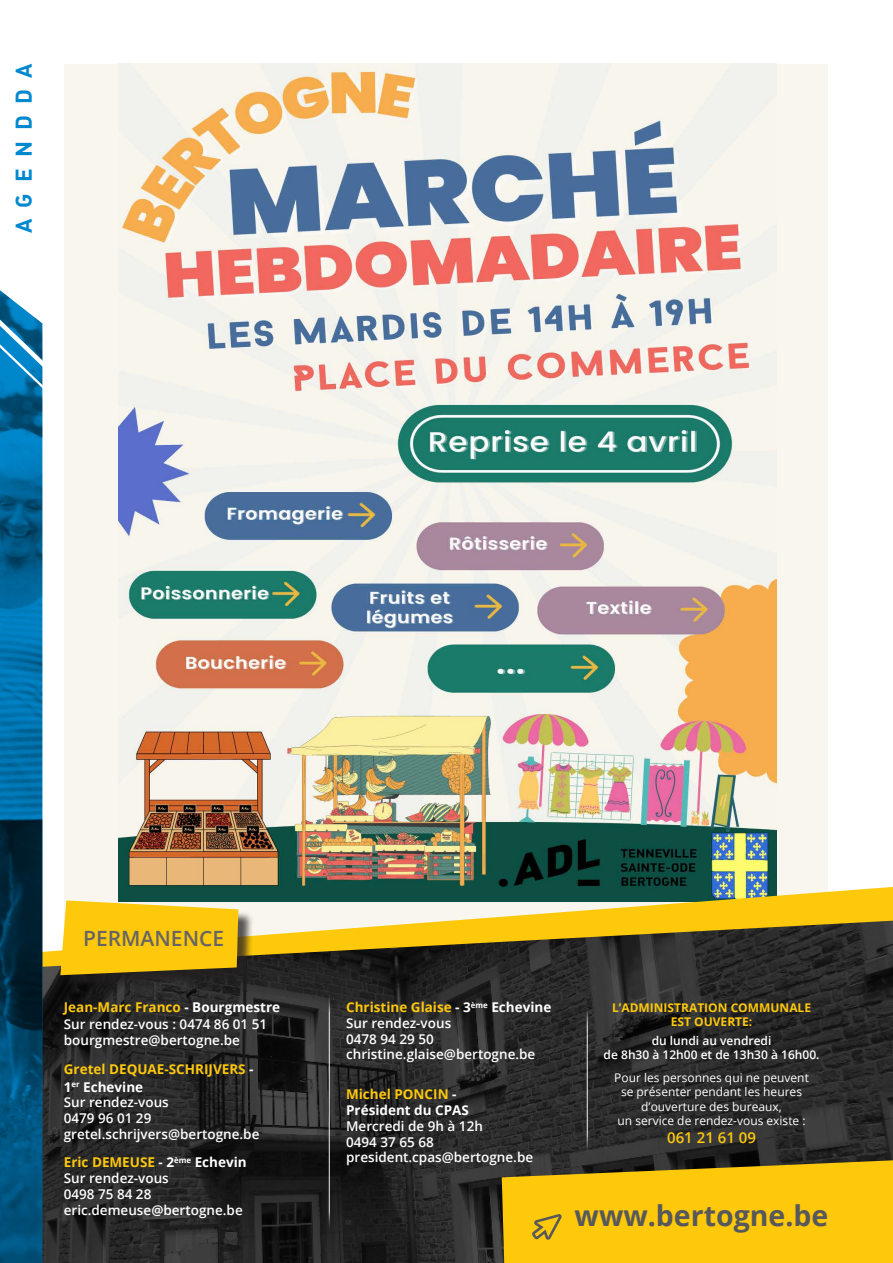
<style>
.page{position:relative;width:893px;height:1263px;background:#fff}
.page>*{position:absolute;margin:0;border:0;box-sizing:border-box;transform-origin:0 0}
.t1{font:700 28.5px "Open Sans";color:#57585a}
.t2{font:700 22.5px "DIN";letter-spacing:.5em;color:#0089cf}
.t3{font:600 21px "Open Sans";color:#646467}
.t4{font:600 15px "Open Sans";color:#fec80b}
.t5{font:600 13.5px/15.8px "Open Sans";color:#fff}
.t6{font:700 13.5px/15.8px "Open Sans";color:#fff}
.t7{font:12px/14.4px "Open Sans";color:#fff;text-align:center}
.t8{font:600 12px/14.4px "Open Sans";color:#fff;text-align:center}
.t9{font:700 12px/14.4px "Open Sans";color:#fec80b;text-align:center}
.s1{font-weight:700;color:#fec80b}
.s2{font-weight:700}
.s3{color:#fec80b}
</style>
<div class="page">
<div style="left:65px;top:65px;width:763px;height:905px;background:#f8f6ee"></div>
<img style="left:118px;top:64px;width:659px;height:823px">
<img style="left:51px;top:969px;width:842px;height:294px">
<svg style="left:51px;top:887px;width:842px;height:82px"></svg>
<div style="left:500px;top:1155px;width:393px;height:108px;background:#231f20;opacity:.42"></div>
<svg style="left:502px;top:1160px;width:391px;height:103px"></svg>
<div style="left:63px;top:903px;width:191px;height:87px;background:#231f20;opacity:.75"></div>
<svg style="left:60px;top:900px;width:178px;height:75px"></svg>
<hr style="left:329px;top:991px;width:1px;height:242px;background:#fff">
<hr style="left:587px;top:1002px;width:1px;height:155px;background:#fff">
<svg style="left:0;top:290px;width:51px;height:973px"></svg>
<h2 class="t2" style="left:9px;top:233px;width:171px;rotate:-90deg">AGEN DDA</h2>
<h3 class="t3" style="left:83px;top:924px;width:142px">PERMANENCE</h3>
<p class="t5" style="left:64px;top:997px;width:218px;line-height:17.9px"><span class="s1">Jean-Marc Franco</span> <span class="s2">- Bourgmestre<br></span>Sur rendez-vous : 0474 86 01 51</p>
<p class="t5" style="left:64px;top:1026px;width:191px;line-height:28.5px">bourgmestre@bertogne.be<br><span class="s1">Gretel DEQUAE-SCHRIJVERS</span> <span class="s2">-</span></p>
<p class="t5" style="left:64px;top:1078px;width:197px"><span class="s2">1</span><sup>er</sup> <span class="s2">Echevine<br></span>Sur rendez-vous<br>0479 96 01 29 gretel.schrijvers@bertogne.be</p>
<p class="t5" style="left:64px;top:1154px;width:184px"><span class="s1">Eric DEMEUSE</span> <span class="s2">- 2</span><sup>ème</sup> <span class="s2">Echevin<br></span>Sur rendez-vous<br>0498 75 84 28 eric.demeuse@bertogne.be</p>
<p class="t5" style="left:346px;top:999px;width:207px"><span class="s1">Christine Glaise</span> <span class="s2">- 3</span><sup>ème</sup> <span class="s2">Echevine<br></span>Sur rendez-vous<br>0478 94 29 50 christine.glaise@bertogne.be</p>
<p class="t6" style="left:346px;top:1086px;width:124px"><span class="s3">Michel PONCIN</span> -<br>Président du CPAS</p>
<p class="t5" style="left:346px;top:1118px;width:189px">Mercredi de 9h à 12h<br>0494 37 65 68 president.cpas@bertogne.be</p>
<p class="t9" style="left:612px;top:1000px;width:201px">L’ADMINISTRATION COMMUNALE<br>EST OUVERTE:</p>
<p class="t8" style="left:604px;top:1033px;width:217px">du lundi au vendredi<br>de 8h30 à 12h00 et de 13h30 à 16h00.</p>
<p class="t7" style="left:614px;top:1070px;width:196px">Pour les personnes qui ne peuvent se présenter pendant les heures d’ouverture des bureaux,<br>un service de rendez-vous existe :</p>
<p class="t4" style="left:667px;top:1127px;width:90px">061 21 61 09</p>
<h1 class="t1" style="left:575px;top:1195px;width:255px">www.bertogne.be</h1>
</div>
